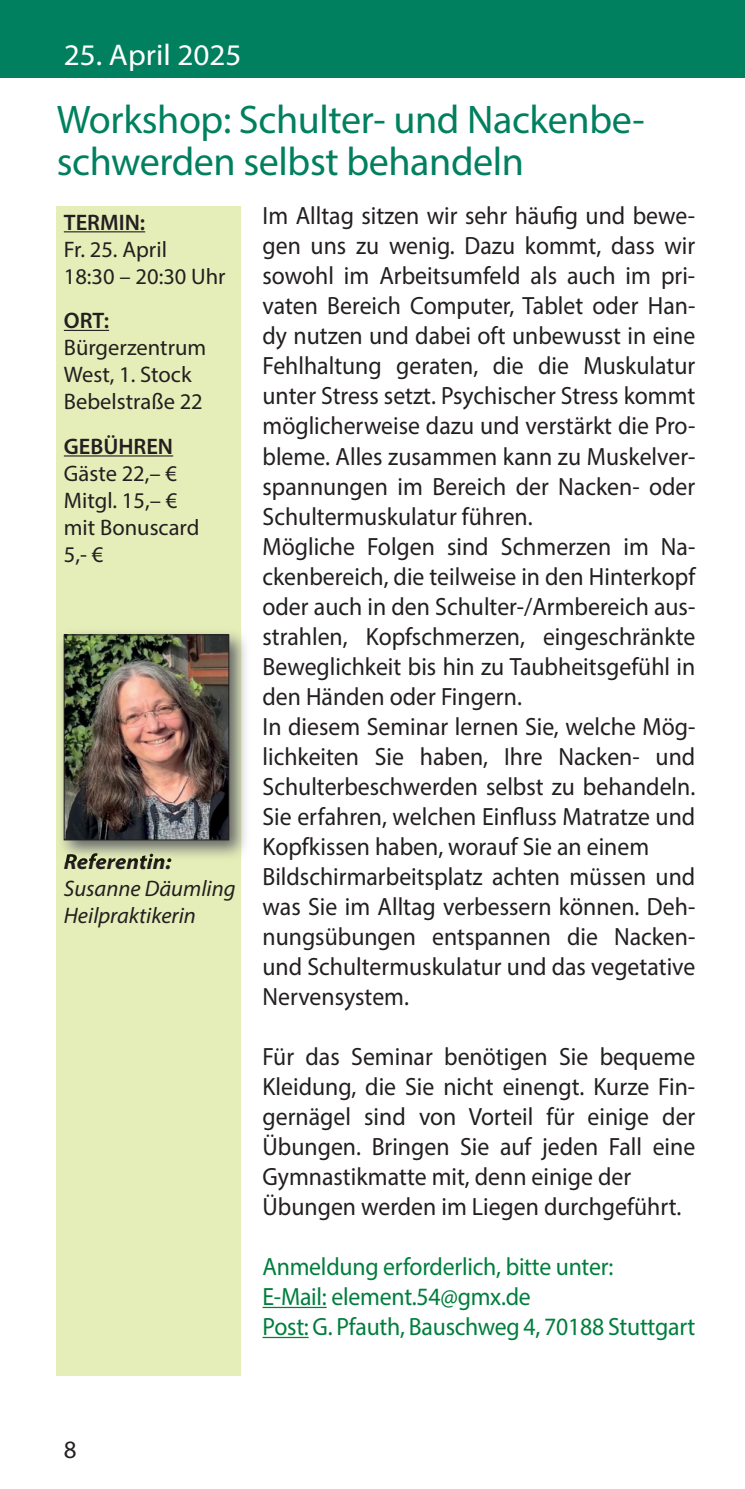
<style>
.page{position:relative;width:745px;height:1489px;background:#fff}
.page>*{position:absolute;margin:0;border:0;box-sizing:border-box;transform-origin:0 0}
.t1{font:40px/42.5px "Myriad Pro";letter-spacing:-.01em;color:#00805f}
.t2{font:30px "Myriad Pro";color:#fff;scale:1.04 1}
.t3{font:25px/30px "Myriad Pro";color:#231f20;scale:.95 1}
.t4{font:25px/30px "Myriad Pro";letter-spacing:-.01em;color:#007e3d;scale:.95 1}
.t5{font:25px "Myriad Pro";color:#231f20}
.t6{font:22.5px/27px "Myriad Pro";color:#231f20}
.t7{font:italic 22.5px/27px "Myriad Pro";color:#231f20}
.t8{font:600 22.5px "Myriad Pro";color:#231f20}
.t9{font:italic 700 22.5px "Myriad Pro";color:#231f20}
</style>
<div class="page">
<hr style="left:744px;top:0;width:1px;height:78px;background:#00805f">
<hr style="left:262px;top:1306px;width:64px;height:1px;background:#007e3d">
<hr style="left:262px;top:1336px;width:46px;height:1px;background:#007e3d">
<div style="left:57px;top:206px;width:184px;height:1169px;background:#e5eeb8"></div>
<hr style="left:64px;top:231px;width:81px;height:1px;background:#231f20">
<hr style="left:64px;top:330px;width:45px;height:1px;background:#231f20">
<hr style="left:64px;top:455px;width:109px;height:1px;background:#231f20">
<img style="left:61px;top:628px;width:185px;height:233px">
<img style="left:64px;top:853px;width:43px;height:8px">
<img style="left:107px;top:853px;width:64px;height:8px">
<img style="left:66px;top:636px;width:161px;height:202px">
<div style="left:64px;top:634px;width:165px;height:206px;border:1px solid #231f20"></div>
<div style="left:0;top:0;width:361px;height:78px;background:#00805f"></div>
<div style="left:361px;top:0;width:383px;height:78px;background:#00805f"></div>
<p class="t2" style="left:64px;top:36px;width:172px">25. April 2025</p>
<h1 class="t1" style="left:57px;top:97px;width:589px">Workshop: Schulter- und Nackenbe&shy;schwerden selbst behandeln</h1>
<p class="t8" style="left:64px;top:208px;width:83px">TERMIN:</p>
<p class="t6" style="left:64px;top:235px;width:163px">Fr. 25. April<br>18:30 – 20:30 Uhr</p>
<p class="t8" style="left:64px;top:306px;width:47px">ORT:</p>
<p class="t6" style="left:64px;top:334px;width:144px">Bürgerzentrum<br>West, 1. Stock<br>Bebelstraße 22</p>
<p class="t8" style="left:64px;top:432px;width:111px">GEBÜHREN</p>
<p class="t6" style="left:64px;top:459px;width:137px">Gäste 22,– €<br>Mitgl. 15,– € mit Bonuscard<br>5,- €</p>
<p class="t9" style="left:64px;top:847px;width:109px">Referentin:</p>
<p class="t7" style="left:64px;top:875px;width:173px">Susanne Däumling<br>Heilpraktikerin</p>
<p class="t3" style="left:262px;top:200px;width:457px">Im Alltag sitzen wir sehr häufig und bewe&shy;gen uns zu wenig. Dazu kommt, dass wir sowohl im Arbeitsumfeld als auch im pri&shy;vaten Bereich Computer, Tablet oder Han&shy;dy nutzen und dabei oft unbewusst in eine Fehlhaltung geraten, die die Muskulatur unter Stress setzt. Psychischer Stress kommt möglicherweise dazu und verstärkt die Pro&shy;bleme. Alles zusammen kann zu Muskelver&shy;spannungen im Bereich der Nacken- oder Schultermuskulatur führen.<br>Mögliche Folgen sind Schmerzen im Na&shy;ckenbereich, die teilweise in den Hinterkopf oder auch in den Schulter-/Armbereich aus&shy;strahlen, Kopfschmerzen, eingeschränkte Beweglichkeit bis hin zu Taubheitsgefühl in den Händen oder Fingern.<br>In diesem Seminar lernen Sie, welche Mög&shy;lichkeiten Sie haben, Ihre Nacken- und Schulterbeschwerden selbst zu behandeln.<br>Sie erfahren, welchen Einfluss Matratze und Kopfkissen haben, worauf Sie an einem Bildschirmarbeitsplatz achten müssen und was Sie im Alltag verbessern können. Deh&shy;nungsübungen entspannen die Nacken&shy;und Schultermuskulatur und das vegetative Nervensystem.</p>
<p class="t3" style="left:262px;top:1040px;width:457px">Für das Seminar benötigen Sie bequeme Kleidung, die Sie nicht einengt. Kurze Fin&shy;gernägel sind von Vorteil für einige der Übungen. Bringen Sie auf jeden Fall eine Gymnastikmatte mit, denn einige der Übungen werden im Liegen durchgeführt.</p>
<p class="t4" style="left:262px;top:1250px;width:457px">Anmeldung erforderlich, bitte unter:<br>E-Mail: element.54@gmx.de<br>Post: G. Pfauth, Bauschweg 4, 70188 Stuttgart</p>
<p class="t5" style="left:64px;top:1434px;width:14px">8</p>
</div>
